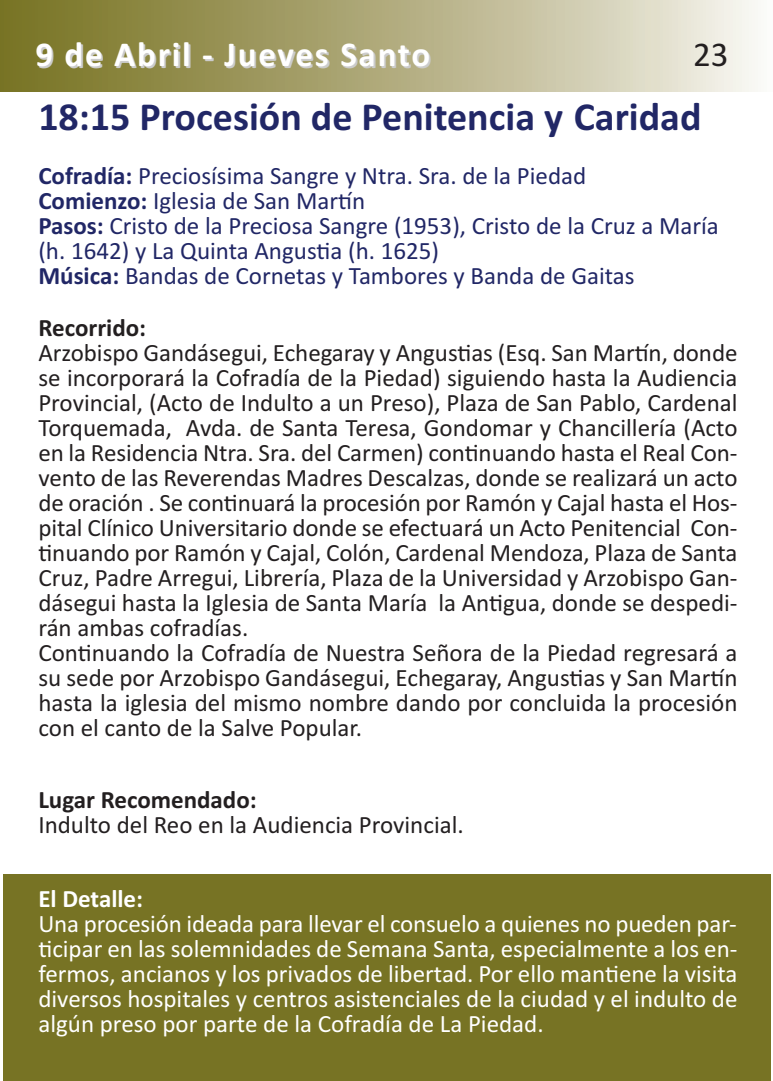
<style>
.page{position:relative;width:773px;height:1081px;background:#fff}
.page>*{position:absolute;margin:0;border:0;box-sizing:border-box;transform-origin:0 0}
.t1{font:700 40px "Calibri";color:#212766}
.t2{font:700 35px "Calibri";letter-spacing:.05em;color:#fff}
.t3{font:35px "Calibri";color:#231f20}
.t4{font:25px/25px "Calibri";color:#231f20}
.t5{font:25px/25px "Calibri";color:#fff;text-align:justify}
.t6{font:25px/25px "Calibri";color:#212766}
.t7{font:700 25px "Calibri";color:#231f20}
.t8{font:700 25px "Calibri";color:#fff}
.s1{font-weight:700}
</style>
<div class="page">
<div style="left:0;top:0;width:772px;height:91px;background:linear-gradient(to right,#736d1a,#f4f2eb)"></div>
<div style="left:3px;top:874px;width:767px;height:207px;background:#777324"></div>
<h2 class="t2" style="left:35px;top:33px;width:396px">9 de Abril - Jueves Santo</h2>
<h2 class="t3" style="left:693px;top:33px;width:37px">23</h2>
<h1 class="t1" style="left:38px;top:93px;width:664px">18:15 Procesión de Penitencia y Caridad</h1>
<p class="t6" style="left:38px;top:162px;width:682px"><span class="s1">Cofradía:</span> Preciosísima Sangre y Ntra. Sra. de la Piedad<br><span class="s1">Comienzo:</span> Iglesia de San Martín<br><span class="s1">Pasos:</span> Cristo de la Preciosa Sangre (1953), Cristo de la Cruz a María (h. 1642) y La Quinta Angustia (h. 1625)<br><span class="s1">Música:</span> Bandas de Cornetas y Tambores y Banda de Gaitas</p>
<p class="t7" style="left:38px;top:312px;width:109px">Recorrido:</p>
<p class="t4" style="left:38px;top:339px;width:700px">Arzobispo Gandásegui, Echegaray y Angustias (Esq. San Martín, donde se incorporará la Cofradía de la Piedad) siguiendo hasta la Audiencia Provincial, (Acto de Indulto a un Preso), Plaza de San Pablo, Cardenal Torquemada, Avda. de Santa Teresa, Gondomar y Chancillería (Acto en la Residencia Ntra. Sra. del Carmen) continuando hasta el Real Con&shy;vento de las Reverendas Madres Descalzas, donde se realizará un acto de oración . Se continuará la procesión por Ramón y Cajal hasta el Hos&shy;pital Clínico Universitario donde se efectuará un Acto Penitencial Con&shy;tinuando por Ramón y Cajal, Colón, Cardenal Mendoza, Plaza de Santa Cruz, Padre Arregui, Librería, Plaza de la Universidad y Arzobispo Gan&shy;dásegui hasta la Iglesia de Santa María la Antigua, donde se despedi&shy;rán ambas cofradías.<br>Continuando la Cofradía de Nuestra Señora de la Piedad regresará a su sede por Arzobispo Gandásegui, Echegaray, Angustias y San Martín hasta la iglesia del mismo nombre dando por concluida la procesión con el canto de la Salve Popular.</p>
<p class="t7" style="left:38px;top:785px;width:220px">Lugar Recomendado:</p>
<p class="t4" style="left:38px;top:812px;width:427px">Indulto del Reo en la Audiencia Provincial.</p>
<p class="t8" style="left:38px;top:883px;width:106px">El Detalle:</p>
<p class="t5" style="left:38px;top:910px;width:700px">Una procesión ideada para llevar el consuelo a quienes no pueden par&shy;ticipar en las solemnidades de Semana Santa, especialmente a los en&shy;fermos, ancianos y los privados de libertad. Por ello mantiene la visita diversos hospitales y centros asistenciales de la ciudad y el indulto de algún preso por parte de la Cofradía de La Piedad.</p>
</div>
